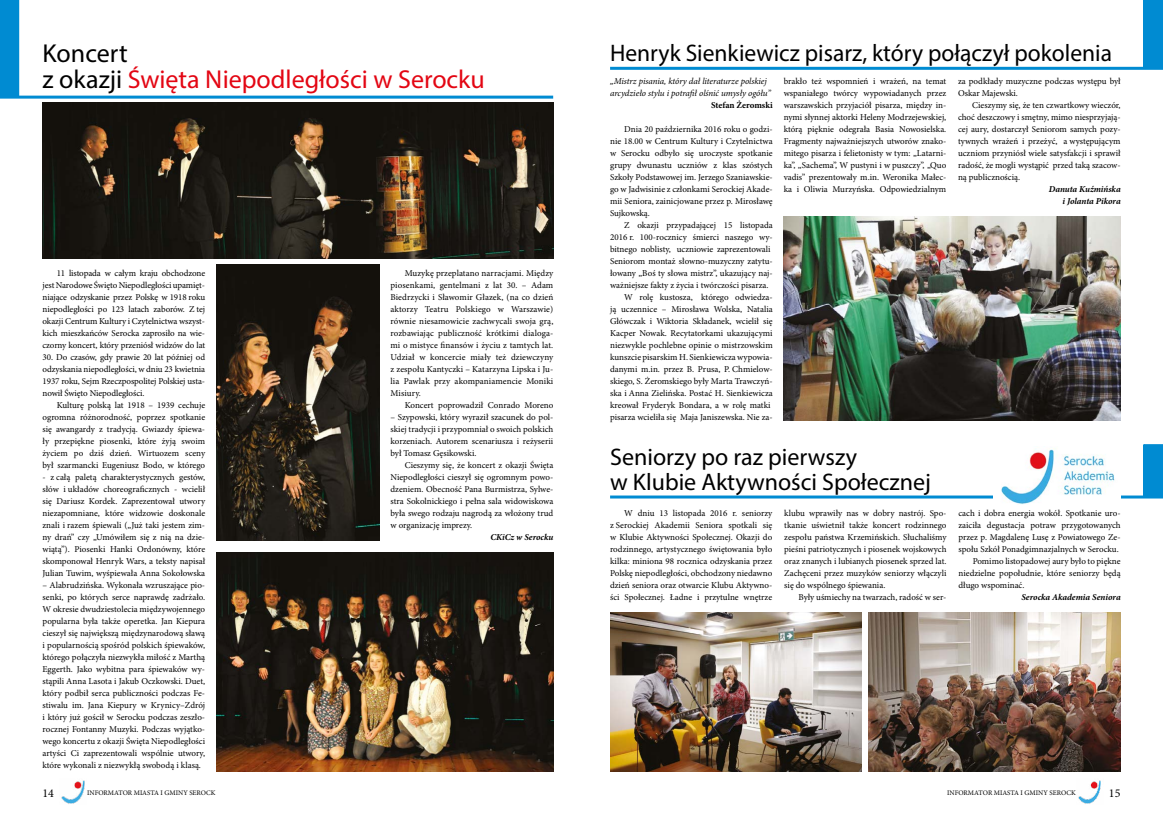
<style>
.page{position:relative;width:1163px;height:828px;background:#fff}
.page>*{position:absolute;margin:0;border:0;box-sizing:border-box;transform-origin:0 0}
.t1{font:26px/26px "Myriad Pro";color:#e30613}
.t2{font:24px/25px "Myriad Pro";color:#000}
.t3{font:12px "Minion Pro";color:#000}
.t4{font:9px/12px "Minion Pro";color:#000;text-align:justify}
.t5{font:italic 9px/12px "Minion Pro";letter-spacing:-.005em;color:#000}
.t6{font:italic 700 9px/12px "Minion Pro";letter-spacing:-.005em;color:#000;text-align:right}
.t7{font:700 9px "Minion Pro";letter-spacing:-.005em;color:#000}
.t8{font:7px "Minion Pro";color:#000}
.s1{color:#000}
</style>
<div class="page">
<img style="left:61px;top:780px;width:24px;height:24px">
<img style="left:1078px;top:780px;width:23px;height:24px">
<img style="left:216px;top:264px;width:163px;height:276px">
<img style="left:216px;top:552px;width:337px;height:219px">
<img style="left:236px;top:102px;width:141px;height:156px">
<img style="left:43px;top:102px;width:193px;height:156px">
<img style="left:377px;top:102px;width:176px;height:156px">
<hr style="left:0;top:96px;width:553px;height:3px;background:#008bd2">
<div style="left:0;top:0;width:19px;height:96px;background:#008bd2"></div>
<hr style="left:610px;top:495px;width:552px;height:3px;background:#008bd2">
<svg style="left:1143px;top:444px;width:19px;height:51px"></svg>
<img style="left:993px;top:449px;width:127px;height:55px">
<img style="left:610px;top:612px;width:251px;height:159px">
<img style="left:868px;top:612px;width:252px;height:159px">
<img style="left:783px;top:216px;width:337px;height:204px">
<hr style="left:610px;top:67px;width:552px;height:3px;background:#008bd2">
<svg style="left:1143px;top:0;width:19px;height:67px"></svg>
<h1 class="t1" style="left:43px;top:40px;width:444px"><span class="s1">Koncert<br>z okazji</span> Święta Niepodległości w Serocku</h1>
<p class="t4" style="left:43px;top:267px;width:164px;text-indent:14px">11 listopada w całym kraju obchodzone jest Narodowe Święto Niepodległości upamięt&shy;niające odzyskanie przez Polskę w 1918 roku niepodległości po 123 latach zaborów. Z tej okazji Centrum Kultury i Czytelnictwa wszyst&shy;kich mieszkańców Serocka zaprosiło na wie&shy;czorny koncert, który przeniósł widzów do lat</p>
<p class="t4" style="left:43px;top:351px;width:164px">30. Do czasów, gdy prawie 20 lat później od odzyskania niepodległości, w dniu 23 kwietnia 1937 roku, Sejm Rzeczpospolitej Polskiej usta&shy;nowił Święto Niepodległości.</p>
<p class="t4" style="left:43px;top:399px;width:164px;text-indent:14px">Kulturę polską lat 1918 – 1939 cechuje ogromna różnorodność, poprzez spotkanie się awangardy z tradycją. Gwiazdy śpiewa&shy;ły przepiękne piosenki, które żyją swoim życiem po dziś dzień. Wirtuozem sceny był szarmancki Eugeniusz Bodo, w którego</p>
<p class="t4" style="left:43px;top:471px;width:164px">- z całą paletą charakterystycznych gestów, słów i układów choreograficznych - wcielił się Dariusz Kordek. Zaprezentował utwory niezapomniane, które widzowie doskonale znali i razem śpiewali („Już taki jestem zim&shy;ny drań” czy „Umówiłem się z nią na dzie&shy;wiątą”). Piosenki Hanki Ordonówny, które skomponował Henryk Wars, a teksty napisał Julian Tuwim, wyśpiewała Anna Sokołowska</p>
<p class="t4" style="left:43px;top:579px;width:164px">– Alabrudzińska. Wykonała wzruszające pio&shy;senki, po których serce naprawdę zadrżało.<br>W okresie dwudziestolecia międzywojennego popularna była także operetka. Jan Kiepura cieszył się największą międzynarodową sławą i popularnością spośród polskich śpiewaków, którego połączyła niezwykła miłość z Marthą Eggerth. Jako wybitna para śpiewaków wy&shy;stąpili Anna Lasota i Jakub Oczkowski. Duet, który podbił serca publiczności podczas Fe&shy;stiwalu im. Jana Kiepury w Krynicy–Zdrój i który już gościł w Serocku podczas zeszło&shy;rocznej Fontanny Muzyki. Podczas wyjątko&shy;wego koncertu z okazji Święta Niepodległości artyści Ci zaprezentowali wspólnie utwory, które wykonali z niezwykłą swobodą i klasą.</p>
<p class="t4" style="left:390px;top:267px;width:164px;text-indent:14px">Muzykę przeplatano narracjami. Między piosenkami, gentelmani z lat 30. – Adam Biedrzycki i Sławomir Głazek, (na co dzień aktorzy Teatru Polskiego w Warszawie) równie niesamowicie zachwycali swoja grą, rozbawiając publiczność krótkimi dialoga&shy;mi o mistyce finansów i życiu z tamtych lat.<br>Udział w koncercie miały też dziewczyny z zespołu Kantyczki – Katarzyna Lipska i Ju&shy;lia Pawlak przy akompaniamencie Moniki Misiury.</p>
<p class="t4" style="left:404px;top:399px;width:150px">Koncert poprowadził Conrado Moreno</p>
<p class="t4" style="left:390px;top:411px;width:164px">– Szypowski, który wyraził szacunek do pol&shy;skiej tradycji i przypomniał o swoich polskich korzeniach. Autorem scenariusza i reżyserii był Tomasz Gęsikowski.</p>
<p class="t4" style="left:390px;top:459px;width:164px;text-indent:14px">Cieszymy się, że koncert z okazji Święta Niepodległości cieszył się ogromnym powo&shy;dzeniem. Obecność Pana Burmistrza, Sylwe&shy;stra Sokolnickiego i pełna sala widowiskowa była swego rodzaju nagrodą za włożony trud w organizację imprezy.</p>
<p class="t6" style="left:490px;top:531px;width:64px">CKiCz w Serocku</p>
<h2 class="t2" style="left:610px;top:40px;width:503px">Henryk Sienkiewicz pisarz, który połączył pokolenia</h2>
<p class="t5" style="left:610px;top:75px;width:162px">„Mistrz pisania, który dał literaturze polskiej arcydzieło stylu i potrafił olśnić umysły ogółu”</p>
<p class="t7" style="left:711px;top:99px;width:63px">Stefan Żeromski</p>
<p class="t4" style="left:610px;top:123px;width:164px;text-indent:14px">Dnia 20 października 2016 roku o godzi&shy;nie 18.00 w Centrum Kultury i Czytelnictwa w Serocku odbyło się uroczyste spotkanie grupy dwunastu uczniów z klas szóstych Szkoły Podstawowej im. Jerzego Szaniawskie&shy;go w Jadwisinie z członkami Serockiej Akade&shy;mii Seniora, zainicjowane przez p. Mirosławę Sujkowską.</p>
<p class="t4" style="left:624px;top:219px;width:150px">Z okazji przypadającej 15 listopada</p>
<p class="t4" style="left:610px;top:231px;width:164px">2016 r. 100-rocznicy śmierci naszego wy-</p>
<p class="t4" style="left:610px;top:243px;width:162px">bitnego noblisty, uczniowie zaprezentowali</p>
<p class="t4" style="left:610px;top:255px;width:164px">Seniorom montaż słowno-muzyczny zatytu-</p>
<p class="t4" style="left:610px;top:267px;width:164px">łowany „Boś ty słowa mistrz”, ukazujący naj-</p>
<p class="t4" style="left:610px;top:279px;width:160px">ważniejsze fakty z życia i twórczości pisarza.</p>
<p class="t4" style="left:624px;top:291px;width:150px">W rolę kustosza, którego odwiedza-</p>
<p class="t4" style="left:610px;top:303px;width:164px">ją uczennice – Mirosława Wolska, Natalia</p>
<p class="t4" style="left:610px;top:315px;width:164px">Główczak i Wiktoria Składanek, wcielił się</p>
<p class="t4" style="left:610px;top:327px;width:164px">Kacper Nowak. Recytatorkami ukazującymi</p>
<p class="t4" style="left:610px;top:339px;width:164px">niezwykle pochlebne opinie o mistrzowskim</p>
<p class="t4" style="left:610px;top:351px;width:164px">kunszcie pisarskim H. Sienkiewicza wypowia-</p>
<p class="t4" style="left:610px;top:363px;width:164px">danymi m.in. przez B. Prusa, P. Chmielow-</p>
<p class="t4" style="left:610px;top:375px;width:164px">skiego, S. Żeromskiego były Marta Trawczyń-</p>
<p class="t4" style="left:610px;top:387px;width:164px">ska i Anna Zielińska. Postać H. Sienkiewicza</p>
<p class="t4" style="left:610px;top:399px;width:162px">kreował Fryderyk Bondara, a w rolę matki</p>
<p class="t4" style="left:610px;top:411px;width:164px">pisarza wcieliła się Maja Janiszewska. Nie za-</p>
<p class="t4" style="left:783px;top:75px;width:164px">brakło też wspomnień i wrażeń, na temat wspaniałego twórcy wypowiadanych przez warszawskich przyjaciół pisarza, między in&shy;nymi słynnej aktorki Heleny Modrzejewskiej, którą pięknie odegrała Basia Nowosielska.<br>Fragmenty najważniejszych utworów znako&shy;mitego pisarza i felietonisty w tym: „Latarni&shy;ka”, „Sachema”, W pustyni i w puszczy”, „Quo vadis” prezentowały m.in. Weronika Małec&shy;ka i Oliwia Murzyńska. Odpowiedzialnym</p>
<p class="t4" style="left:957px;top:75px;width:164px">za podkłady muzyczne podczas występu był<br>Oskar Majewski.</p>
<p class="t4" style="left:957px;top:99px;width:164px;text-indent:14px">Cieszymy się, że ten czwartkowy wieczór, choć deszczowy i smętny, mimo niesprzyjają&shy;cej aury, dostarczył Seniorom samych pozy&shy;tywnych wrażeń i przeżyć, a występującym uczniom przyniósł wiele satysfakcji i sprawił radość, że mogli wystąpić przed taką szacow&shy;ną publicznością.</p>
<p class="t6" style="left:1048px;top:183px;width:73px">Danuta Kuźmińska i Jolanta Pikora</p>
<h2 class="t2" style="left:610px;top:444px;width:322px">Seniorzy po raz pierwszy<br>w Klubie Aktywności Społecznej</h2>
<p class="t4" style="left:610px;top:507px;width:164px;text-indent:14px">W dniu 13 listopada 2016 r. seniorzy z Serockiej Akademii Seniora spotkali się w Klubie Aktywności Społecznej. Okazji do rodzinnego, artystycznego świętowania było kilka: miniona 98 rocznica odzyskania przez Polskę niepodległości, obchodzony niedawno dzień seniora oraz otwarcie Klubu Aktywno&shy;ści Społecznej. Ładne i przytulne wnętrze</p>
<p class="t4" style="left:784px;top:507px;width:164px">klubu wprawiły nas w dobry nastrój. Spo&shy;tkanie uświetnił także koncert rodzinnego zespołu państwa Krzemińskich. Słuchaliśmy pieśni patriotycznych i piosenek wojskowych oraz znanych i lubianych piosenek sprzed lat.<br>Zachęceni przez muzyków seniorzy włączyli się do wspólnego śpiewania.</p>
<p class="t4" style="left:798px;top:591px;width:149px">Były uśmiechy na twarzach, radość w ser-</p>
<p class="t4" style="left:958px;top:507px;width:164px">cach i dobra energia wokół. Spotkanie uro-</p>
<p class="t4" style="left:958px;top:519px;width:164px">zaiciła degustacja potraw przygotowanych</p>
<p class="t4" style="left:958px;top:531px;width:164px">przez p. Magdalenę Lusę z Powiatowego Ze-</p>
<p class="t4" style="left:958px;top:543px;width:162px">społu Szkół Ponadgimnazjalnych w Serocku.</p>
<p class="t4" style="left:972px;top:555px;width:149px">Pomimo listopadowej aury było to piękne</p>
<p class="t4" style="left:958px;top:567px;width:164px">niedzielne popołudnie, które seniorzy będą</p>
<p class="t4" style="left:958px;top:579px;width:67px">długo wspominać.</p>
<p class="t6" style="left:1021px;top:591px;width:101px">Serocka Akademia Seniora</p>
<h3 class="t3" style="left:43px;top:784px;width:13px">14</h3>
<p class="t8" style="left:87px;top:788px;width:130px">INFORMATOR MIASTA I GMINY SEROCK</p>
<p class="t8" style="left:946px;top:788px;width:130px">INFORMATOR MIASTA I GMINY SEROCK</p>
<h3 class="t3" style="left:1108px;top:784px;width:13px">15</h3>
</div>
